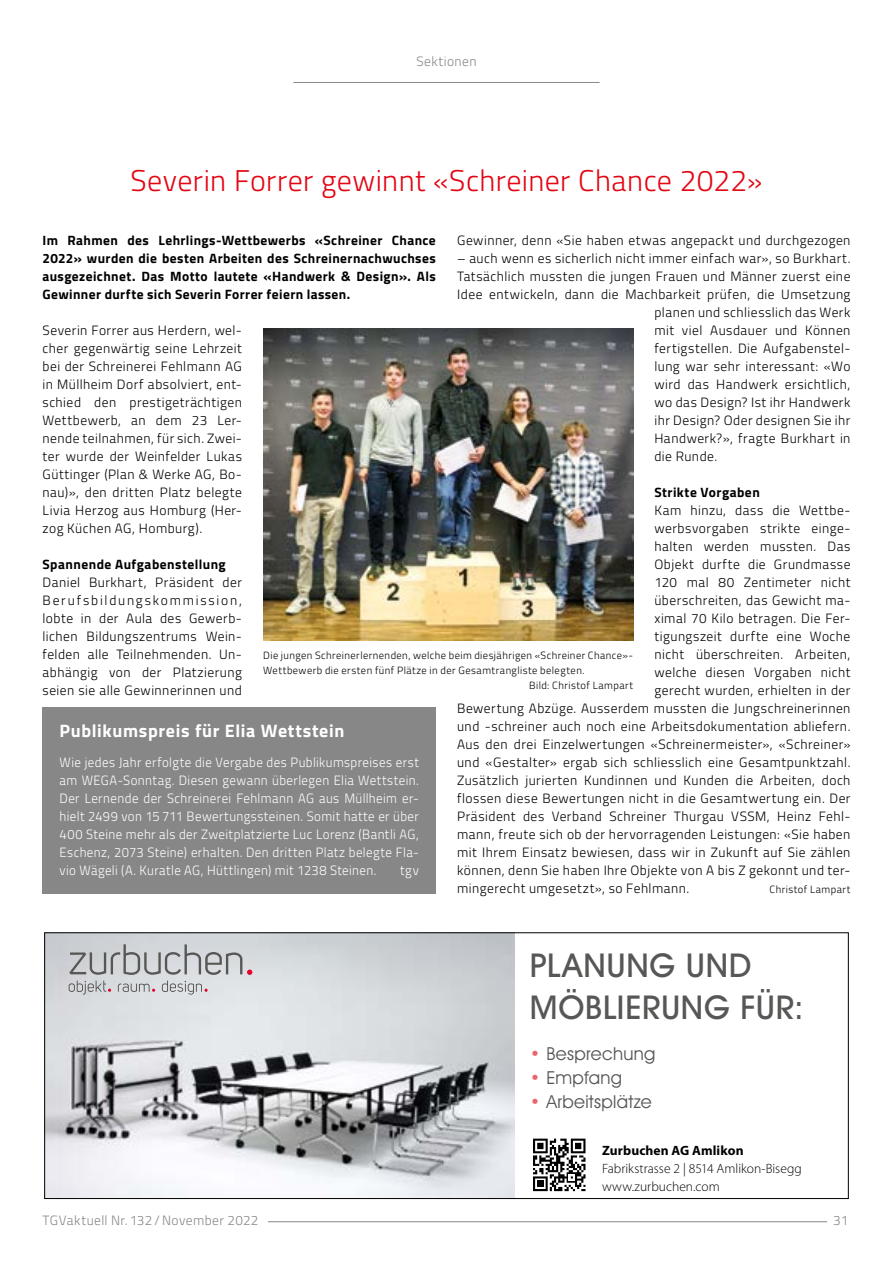
<style>
.page{position:relative;width:893px;height:1263px;background:#fff}
.page>*{position:absolute;margin:0;border:0;box-sizing:border-box;transform-origin:0 0}
.t1{font:500 33px/42px "Avant Garde IT Cby BT";letter-spacing:.025em;color:#575756}
.t2{font:300 30px "Titillium Web";letter-spacing:.015em;color:#e30613}
.t3{font:18px "Avant Garde IT Cby BT";letter-spacing:.02em;color:#575756}
.t4{font:700 18px "Titillium Web";letter-spacing:.04em;color:#fff}
.t5{font:300 13.5px/18px "Titillium Web";letter-spacing:.035em;color:#000;text-align:justify}
.t6{font:300 13.5px/18px "Titillium Web";letter-spacing:.03em;color:#fff;text-align:justify;scale:.96 1}
.t7{font:700 13.5px/18px "Titillium Web";letter-spacing:.03em;color:#000;text-align:justify}
.t8{font:300 13.5px/18px "Myriad Pro";color:#000}
.t9{font:300 13.5px "Titillium Web";letter-spacing:.03em;color:#878787}
.t10{font:700 13.5px "Myriad Pro";letter-spacing:.01em;color:#000}
.t11{font:300 10.5px "Titillium Web";letter-spacing:.04em;color:#000}
.s1{color:#ec666e}
</style>
<div class="page">
<hr style="left:268px;top:1221px;width:559px;height:1px;background:#878787">
<img style="left:263px;top:328px;width:370px;height:313px">
<div style="left:43px;top:708px;width:393px;height:186px;background:#878787"></div>
<hr style="left:293px;top:82px;width:307px;height:1px;background:#878787">
<img style="left:58px;top:934px;width:456px;height:263px">
<svg style="left:533px;top:1138px;width:53px;height:54px"></svg>
<svg style="left:533px;top:1138px;width:52px;height:53px"></svg>
<svg style="left:69px;top:944px;width:183px;height:51px"></svg>
<p class="t9" style="left:416px;top:52px;width:62px">Sektionen</p>
<h2 class="t2" style="left:130px;top:159px;width:634px">Severin Forrer gewinnt «Schreiner Chance 2022»</h2>
<p class="t7" style="left:43px;top:230px;width:395px">Im Rahmen des Lehrlings-Wettbewerbs «Schreiner Chance 2022» wurden die besten Arbeiten des Schreinernachwuchses ausgezeichnet. Das Motto lautete «Handwerk &amp; Design». Als Gewinner durfte sich Severin Forrer feiern lassen.</p>
<p class="t5" style="left:43px;top:320px;width:201px">Severin Forrer aus Herdern, wel&shy;cher gegenwärtig seine Lehrzeit bei der Schreinerei Fehlmann AG in Müllheim Dorf absolviert, ent&shy;schied den prestigeträchtigen Wettbewerb, an dem 23 Ler&shy;nende teilnahmen, für sich. Zwei&shy;ter wurde der Weinfelder Lukas Güttinger (Plan &amp; Werke AG, Bo&shy;nau)», den dritten Platz belegte Livia Herzog aus Homburg (Her&shy;zog Küchen AG, Homburg).</p>
<p class="t7" style="left:43px;top:554px;width:185px">Spannende Aufgabenstellung</p>
<p class="t5" style="left:43px;top:572px;width:201px">Daniel Burkhart, Präsident der Berufsbildungskommission, lobte in der Aula des Gewerb&shy;lichen Bildungszentrums Wein&shy;felden alle Teilnehmenden. Un&shy;abhängig von der Platzierung seien sie alle Gewinnerinnen und</p>
<p class="t5" style="left:457px;top:230px;width:395px">Gewinner, denn «Sie haben etwas angepackt und durchgezogen</p>
<p class="t5" style="left:457px;top:248px;width:395px">– auch wenn es sicherlich nicht immer einfach war», so Burkhart.</p>
<p class="t5" style="left:457px;top:266px;width:395px">Tatsächlich mussten die jungen Frauen und Männer zuerst eine</p>
<p class="t5" style="left:457px;top:284px;width:395px">Idee entwickeln, dann die Machbarkeit prüfen, die Umsetzung</p>
<p class="t5" style="left:654px;top:302px;width:198px">planen und schliesslich das Werk</p>
<p class="t5" style="left:654px;top:320px;width:197px">mit viel Ausdauer und Können</p>
<p class="t5" style="left:654px;top:338px;width:198px">fertigstellen. Die Aufgabenstel-</p>
<p class="t5" style="left:654px;top:356px;width:198px">lung war sehr interessant: «Wo</p>
<p class="t5" style="left:654px;top:374px;width:198px">wird das Handwerk ersichtlich,</p>
<p class="t5" style="left:654px;top:392px;width:198px">wo das Design? Ist ihr Handwerk</p>
<p class="t5" style="left:654px;top:410px;width:198px">ihr Design? Oder designen Sie ihr</p>
<p class="t5" style="left:654px;top:428px;width:198px">Handwerk?», fragte Burkhart in</p>
<p class="t5" style="left:654px;top:446px;width:64px">die Runde.</p>
<p class="t7" style="left:654px;top:482px;width:107px">Strikte Vorgaben</p>
<p class="t5" style="left:654px;top:500px;width:198px">Kam hinzu, dass die Wettbe-</p>
<p class="t5" style="left:654px;top:518px;width:198px">werbsvorgaben strikte einge-</p>
<p class="t5" style="left:654px;top:536px;width:198px">halten werden mussten. Das</p>
<p class="t5" style="left:654px;top:554px;width:198px">Objekt durfte die Grundmasse</p>
<p class="t5" style="left:654px;top:572px;width:198px">120 mal 80 Zentimeter nicht</p>
<p class="t5" style="left:654px;top:590px;width:198px">überschreiten, das Gewicht ma-</p>
<p class="t5" style="left:654px;top:608px;width:198px">ximal 70 Kilo betragen. Die Fer-</p>
<p class="t5" style="left:654px;top:626px;width:198px">tigungszeit durfte eine Woche</p>
<p class="t5" style="left:654px;top:644px;width:198px">nicht überschreiten. Arbeiten,</p>
<p class="t5" style="left:654px;top:662px;width:198px">welche diesen Vorgaben nicht</p>
<p class="t5" style="left:654px;top:680px;width:198px">gerecht wurden, erhielten in der</p>
<p class="t5" style="left:457px;top:698px;width:395px">Bewertung Abzüge. Ausserdem mussten die Jungschreinerinnen</p>
<p class="t5" style="left:457px;top:716px;width:395px">und -schreiner auch noch eine Arbeitsdokumentation abliefern.</p>
<p class="t5" style="left:457px;top:734px;width:395px">Aus den drei Einzelwertungen «Schreinermeister», «Schreiner»</p>
<p class="t5" style="left:457px;top:752px;width:395px">und «Gestalter» ergab sich schliesslich eine Gesamtpunktzahl.</p>
<p class="t5" style="left:457px;top:770px;width:395px">Zusätzlich jurierten Kundinnen und Kunden die Arbeiten, doch</p>
<p class="t5" style="left:457px;top:788px;width:395px">flossen diese Bewertungen nicht in die Gesamtwertung ein. Der</p>
<p class="t5" style="left:457px;top:806px;width:395px">Präsident des Verband Schreiner Thurgau VSSM, Heinz Fehl-</p>
<p class="t5" style="left:457px;top:824px;width:395px">mann, freute sich ob der hervorragenden Leistungen: «Sie haben</p>
<p class="t5" style="left:457px;top:842px;width:395px">mit Ihrem Einsatz bewiesen, dass wir in Zukunft auf Sie zählen</p>
<p class="t5" style="left:457px;top:860px;width:395px">können, denn Sie haben Ihre Objekte von A bis Z gekonnt und ter-</p>
<p class="t5" style="left:457px;top:878px;width:234px">mingerecht umgesetzt», so Fehlmann.</p>
<p class="t11" style="left:769px;top:881px;width:82px">Christof Lampart</p>
<p class="t11" style="left:263px;top:647px;width:371px">Die jungen Schreinerlernenden, welche beim diesjährigen «Schreiner Chance»-</p>
<p class="t11" style="left:263px;top:662px;width:323px">Wettbewerb die ersten fünf Plätze in der Gesamtrangliste belegten.</p>
<p class="t11" style="left:529px;top:677px;width:105px">Bild: Christof Lampart</p>
<h3 class="t4" style="left:60px;top:716px;width:286px">Publikumspreis für Elia Wettstein</h3>
<p class="t6" style="left:60px;top:752px;width:376px">Wie jedes Jahr erfolgte die Vergabe des Publikumspreises erst am WEGA-Sonntag. Diesen gewann überlegen Elia Wettstein.<br>Der Lernende der Schreinerei Fehlmann AG aus Müllheim er&shy;hielt 2499 von 15 711 Bewertungssteinen. Somit hatte er über 400 Steine mehr als der Zweitplatzierte Luc Lorenz (Bantli AG, Eschenz, 2073 Steine) erhalten. Den dritten Platz belegte Fla&shy;vio Wägeli (A. Kuratle AG, Hüttlingen) mit 1238 Steinen.</p>
<p class="t6" style="left:400px;top:860px;width:21px">tgv</p>
<h1 class="t1" style="left:530px;top:944px;width:275px">PLANUNG UND<br>MÖBLIERUNG FÜR:</h1>
<h3 class="t3" style="left:530px;top:1043px;width:127px"><span class="s1">•</span> Besprechung</h3>
<h3 class="t3" style="left:530px;top:1067px;width:94px"><span class="s1">•</span> Empfang</h3>
<h3 class="t3" style="left:530px;top:1091px;width:123px"><span class="s1">•</span> Arbeitsplätze</h3>
<p class="t10" style="left:602px;top:1142px;width:143px">Zurbuchen AG Amlikon</p>
<p class="t8" style="left:602px;top:1159px;width:201px">Fabrikstrasse 2 | 8514 Amlikon-Bisegg www.zurbuchen.com</p>
<p class="t9" style="left:43px;top:1211px;width:217px">TGVaktuell Nr. 132 /November 2022</p>
<p class="t9" style="left:833px;top:1211px;width:17px">31</p>
</div>
